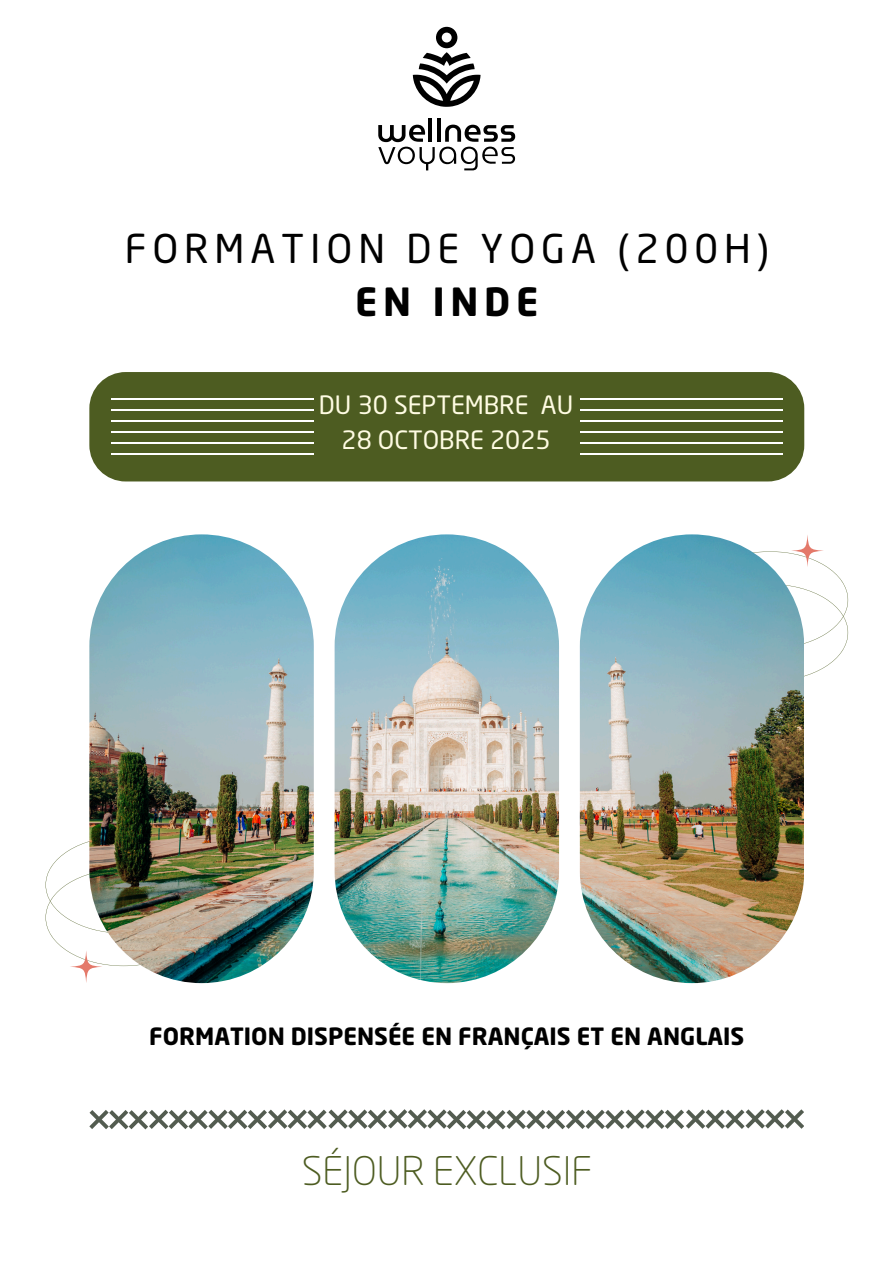
<style>
.page{position:relative;width:894px;height:1264px;background:#fff}
.page>*{position:absolute;margin:0;border:0;box-sizing:border-box;transform-origin:0 0}
.t1{font:39.3px "Neo Sans Pro";letter-spacing:.15em;color:#000}
.t2{font:300 39px "Neo Sans Pro";color:#4d5c21}
.t3{font:700 38.4px "Neo Sans Pro";letter-spacing:.15em;color:#000}
.t4{font:24.9px/34.8px "Neo Sans Pro";color:#fffce3;text-align:center}
.t5{font:700 23.55px "Neo Sans Pro";color:#000}
</style>
<div class="page">
<svg style="left:46px;top:841px;width:93px;height:125px"></svg>
<svg style="left:70px;top:950px;width:32px;height:32px"></svg>
<img style="left:89px;top:534px;width:225px;height:449px;border-radius:112px">
<img style="left:334px;top:534px;width:225px;height:449px;border-radius:112px">
<svg style="left:751px;top:551px;width:96px;height:129px"></svg>
<svg style="left:790px;top:534px;width:33px;height:33px"></svg>
<img style="left:579px;top:534px;width:224px;height:449px;border-radius:112px">
<div style="left:89px;top:372px;width:715px;height:109px;background:#4d5c21;border-radius:36px"></div>
<hr style="left:112px;top:453px;width:202px;height:2px;background:#fff">
<hr style="left:112px;top:442px;width:202px;height:2px;background:#fff">
<hr style="left:112px;top:431px;width:202px;height:2px;background:#fff">
<hr style="left:112px;top:420px;width:202px;height:2px;background:#fff">
<hr style="left:112px;top:409px;width:202px;height:2px;background:#fff">
<hr style="left:112px;top:398px;width:202px;height:2px;background:#fff">
<hr style="left:579px;top:453px;width:202px;height:2px;background:#fff">
<hr style="left:579px;top:442px;width:202px;height:2px;background:#fff">
<hr style="left:579px;top:431px;width:202px;height:2px;background:#fff">
<hr style="left:579px;top:420px;width:202px;height:2px;background:#fff">
<hr style="left:579px;top:409px;width:202px;height:2px;background:#fff">
<hr style="left:579px;top:398px;width:202px;height:2px;background:#fff">
<svg style="left:89px;top:1109px;width:714px;height:20px"></svg>
<svg style="left:412px;top:27px;width:68px;height:80px"></svg>
<hr style="left:428px;top:118px;width:4px;height:24px;background:#000">
<svg style="left:437px;top:118px;width:3px;height:7px"></svg>
<svg style="left:378px;top:125px;width:137px;height:45px"></svg>
<p class="t1" style="left:125px;top:233px;width:645px">FORMATION DE YOGA (200H)</p>
<p class="t3" style="left:355px;top:286px;width:185px">EN INDE</p>
<h1 class="t4" style="left:319px;top:390px;width:256px">DU 30 SEPTEMBRE AU<br>28 OCTOBRE 2025</h1>
<p class="t5" style="left:149px;top:1026px;width:596px">FORMATION DISPENSÉE EN FRANÇAIS ET EN ANGLAIS</p>
<p class="t2" style="left:302px;top:1155px;width:291px">SÉJOUR EXCLUSIF</p>
</div>
